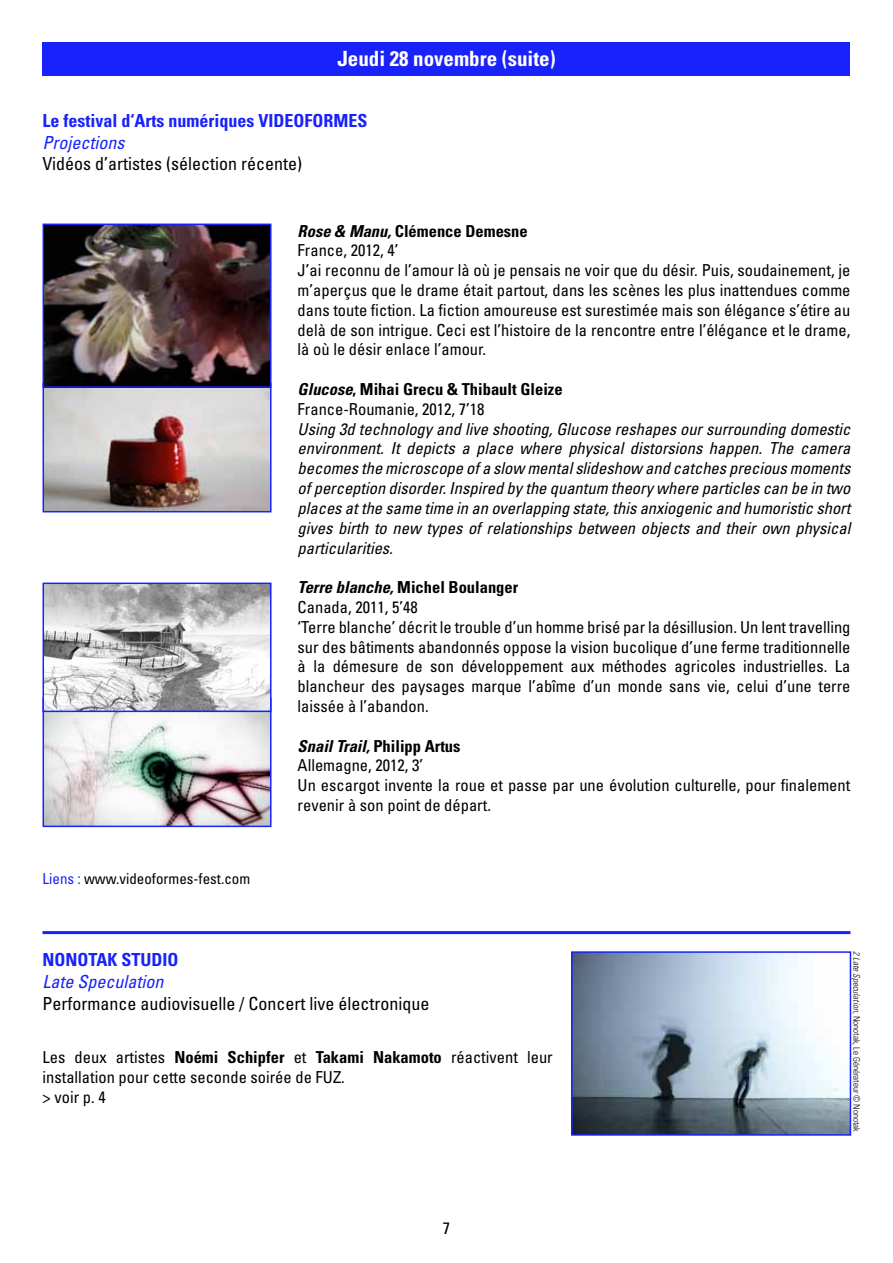
<style>
.page{position:relative;width:893px;height:1263px;background:#fff}
.page>*{position:absolute;margin:0;border:0;box-sizing:border-box;transform-origin:0 0}
.t1{font:700 condensed 21px "Univers";color:#fff}
.t2{font:condensed 18px "Univers";color:#000}
.t3{font:700 condensed 18px "Univers";color:#1922fb}
.t4{font:italic condensed 18px "Univers";color:#1922fb}
.t5{font:condensed 16.5px/19.8px "Univers";color:#000}
.t6{font:italic condensed 16.5px/19.8px "Univers";color:#000;text-align:justify}
.t7{font:700 condensed 16.5px/19.8px "Univers";color:#000}
.t8{font:condensed 15px "Univers";color:#000}
.t9{font:300 condensed 9px "Univers";color:#000}
.s1{color:#1922fb}
.s2{font-weight:700;font-style:italic}
.s3{font-weight:700}
.s4{font-style:italic}
.s5{font-weight:400}
</style>
<div class="page">
<img style="left:46px;top:712px;width:223px;height:112px">
<div style="left:43px;top:698px;width:229px;height:129px;border:2px solid #1922fb"></div>
<img style="left:46px;top:585px;width:223px;height:124px">
<div style="left:43px;top:582px;width:229px;height:130px;border:2px solid #1922fb"></div>
<div style="left:43px;top:43px;width:807px;height:33px;background:#1922fb"></div>
<hr style="left:43px;top:931px;width:807px;height:3px;background:#1922fb">
<img style="left:574px;top:954px;width:274px;height:179px">
<div style="left:571px;top:951px;width:280px;height:185px;border:2px solid #1922fb"></div>
<img style="left:46px;top:388px;width:223px;height:121px">
<div style="left:43px;top:383px;width:229px;height:129px;border:2px solid #1922fb"></div>
<img style="left:46px;top:227px;width:223px;height:158px">
<div style="left:43px;top:224px;width:229px;height:164px;border:2px solid #1922fb"></div>
<p class="t1" style="left:337px;top:45px;width:220px">Jeudi 28 novembre (suite)</p>
<p class="t3" style="left:43px;top:110px;width:254px">Le festival d‘Arts numériques VidEoform</p>
<p class="t3" style="left:348px;top:110px;width:18px">es</p>
<p class="t4" style="left:43px;top:131px;width:83px">Projections</p>
<p class="t2" style="left:43px;top:152px;width:261px">Vidéos d’artistes (sélection récente)</p>
<p class="t8" style="left:43px;top:869px;width:209px"><span class="s1">Liens :</span> www.videoformes-fest.com</p>
<p class="t5" style="left:298px;top:221px;width:554px"><span class="s2">Rose &amp; Manu,</span> <span class="s3">Clémence Demesne<br></span>France, 2012, 4’<br>J’ai reconnu de l’amour là où je pensais ne voir que du désir. Puis, soudainement, je m’aperçus que le drame était partout, dans les scènes les plus inattendues comme dans toute fiction. La fiction amoureuse est surestimée mais son élégance s’étire au delà de son intrigue. Ceci est l’histoire de la rencontre entre l’élégance et le drame, là où le désir enlace l’amour.</p>
<p class="t7" style="left:298px;top:379px;width:266px"><span class="s4">Glucose</span>, Mihai Grecu &amp; Thibault Gleize<br><span class="s5">France-Roumanie, 2012, 7’18</span></p>
<p class="t6" style="left:298px;top:419px;width:554px">Using 3d technology and live shooting, Glucose reshapes our surrounding domestic environment. It depicts a place where physical distorsions happen. The camera becomes the microscope of a slow mental slideshow and catches precious moments of perception disorder. Inspired by the quantum theory where particles can be in two places at the same time in an overlapping state, this anxiogenic and humoristic short gives birth to new types of relationships between objects and their own physical particularities.</p>
<p class="t5" style="left:298px;top:577px;width:554px"><span class="s2">Terre blanche,</span> <span class="s3">Michel Boulanger<br></span>Canada, 2011, 5’48<br>‘Terre blanche’ décrit le trouble d’un homme brisé par la désillusion. Un lent travelling sur des bâtiments abandonnés oppose la vision bucolique d’une ferme traditionnelle à la démesure de son développement aux méthodes agricoles industrielles. La blancheur des paysages marque l’abîme d’un monde sans vie, celui d’une terre laissée à l’abandon.</p>
<p class="t5" style="left:298px;top:735px;width:554px"><span class="s2">Snail Trail,</span> <span class="s3">Philipp Artus<br></span>Allemagne, 2012, 3’<br>Un escargot invente la roue et passe par une évolution culturelle, pour finalement revenir à son point de départ.</p>
<p class="t3" style="left:43px;top:949px;width:24px">Nonotak</p>
<p class="t3" style="left:121px;top:949px;width:56px">Studio</p>
<p class="t4" style="left:43px;top:970px;width:122px">Late Speculation</p>
<p class="t2" style="left:43px;top:992px;width:388px">Performance audiovisuelle / Concert live électronique</p>
<p class="t5" style="left:43px;top:1047px;width:512px">Les deux artistes <span class="s3">Noémi Schipfer</span> et <span class="s3">Takami Nakamoto</span> réactivent leur installation pour cette seconde soirée de FUZ.<br>&gt; voir p. 4</p>
<p class="t5" style="left:443px;top:1217px;width:9px">7</p>
<p class="t9" style="left:862px;top:951px;width:182px;rotate:90deg"><span class="s4">2 Late Speculation</span>, Nonotak, Le Générateur © Nonotak</p>
</div>
